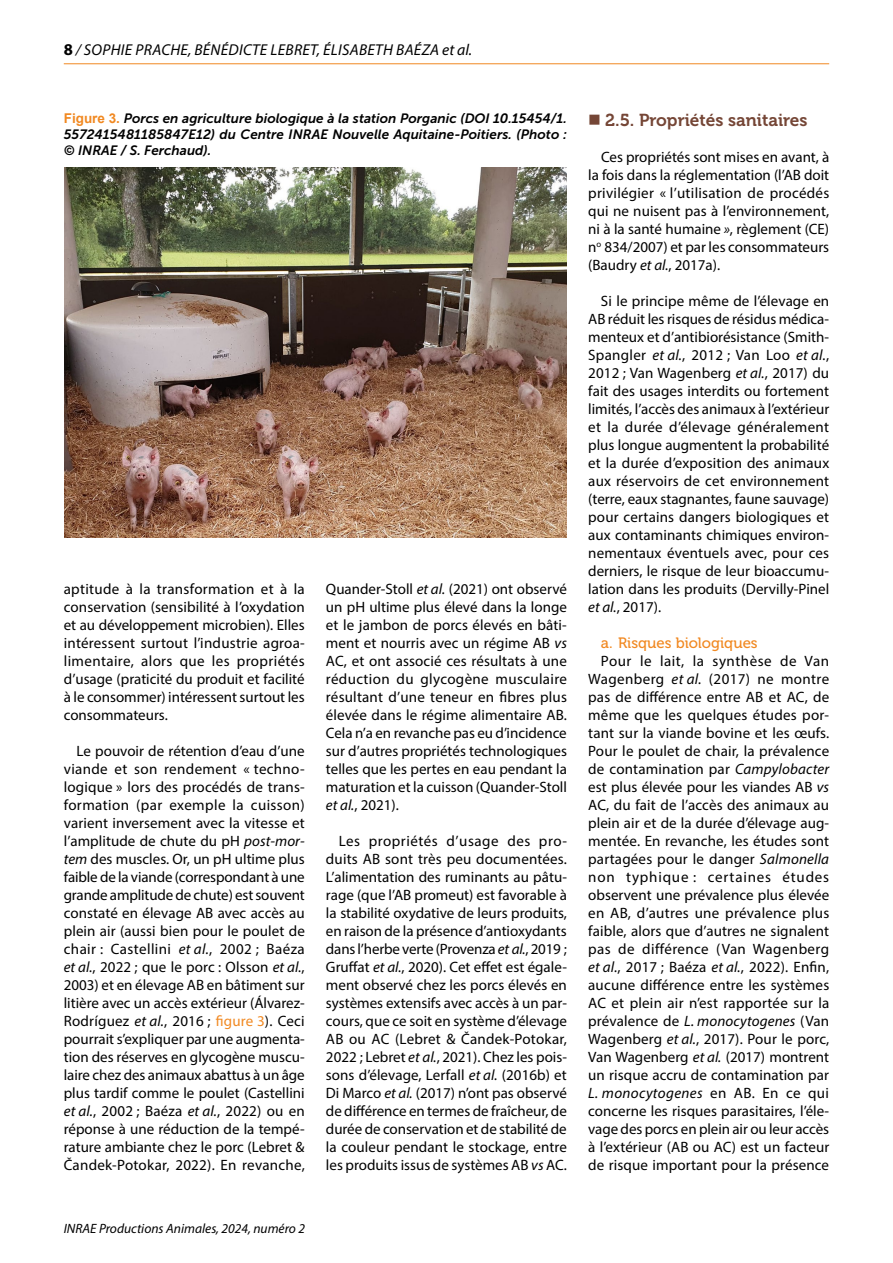
<style>
.page{position:relative;width:893px;height:1263px;background:#fff}
.page>*{position:absolute;margin:0;border:0;box-sizing:border-box;transform-origin:0 0}
.t1{font:17.25px "Museo 700";color:#754636}
.t2{font:italic 15.75px "Myriad Pro";letter-spacing:.015em;color:#000}
.t3{font:15px/18px "Myriad Pro";color:#000;text-align:justify}
.t4{font:15px "Museo 500";color:#f18922}
.t5{font:italic 13.5px/15.8px "Museo Sans 700";letter-spacing:.005em;color:#000;text-align:justify}
.t6{font:italic 13.5px "Myriad Pro";color:#000}
.s1{font-weight:700;font-style:normal;font-size:16.5px}
.s2{font-family:"Arial";font-weight:700;font-style:normal;color:#f18922}
.s3{font-style:italic}
.s4{color:#f18922}
</style>
<div class="page">
<hr style="left:64px;top:63px;width:765px;height:1px;background:#f18922">
<img style="left:64px;top:168px;width:502px;height:370px">
<p class="t2" style="left:64px;top:40px;width:37px"><span class="s1">8</span> / Sophie</p>
<p class="t2" style="left:135px;top:40px;width:10px">prache</p>
<p class="t2" style="left:188px;top:40px;width:24px">, Bénédicte</p>
<p class="t2" style="left:270px;top:40px;width:10px">lebret</p>
<p class="t2" style="left:317px;top:40px;width:23px">, Élisabeth</p>
<p class="t2" style="left:396px;top:40px;width:10px">baéza</p>
<p class="t2" style="left:442px;top:40px;width:31px">et al.</p>
<p class="t5" style="left:64px;top:111px;width:505px"><span class="s2">Figure 3.</span> Porcs en agriculture biologique à la station Porganic (DOI 10.15454/1.<br>5572415481185847E12) du Centre INRAE Nouvelle Aquitaine-Poitiers. (Photo : © INRAE / S. Ferchaud).</p>
<p class="t3" style="left:64px;top:580px;width:243px">aptitude à la transformation et à la conservation (sensibilité à l’oxydation et au développement microbien). Elles intéressent surtout l’industrie agroa&shy;limentaire, alors que les propriétés d’usage (praticité du produit et facilité à le consommer) intéressent surtout les consommateurs.</p>
<p class="t3" style="left:64px;top:742px;width:243px;text-indent:13px">Le pouvoir de rétention d’eau d’une viande et son rendement « techno&shy;logique » lors des procédés de trans&shy;formation (par exemple la cuisson) varient inversement avec la vitesse et l’amplitude de chute du pH <span class="s3">post-mor&shy;tem</span> des muscles. Or, un pH ultime plus faible de la viande (correspondant à une grande amplitude de chute) est souvent constaté en élevage AB avec accès au plein air (aussi bien pour le poulet de chair : Castellini <span class="s3">et al.</span>, 2002 ; Baéza <span class="s3">et al.</span>, 2022 ; que le porc : Olsson <span class="s3">et al.</span>, 2003) et en élevage AB en bâtiment sur litière avec un accès extérieur (Álvarez-Rodríguez <span class="s3">et al.</span>, 2016 ; <span class="s4">figure 3</span>). Ceci pourrait s’expliquer par une augmenta&shy;tion des réserves en glycogène muscu&shy;laire chez des animaux abattus à un âge plus tardif comme le poulet (Castellini <span class="s3">et al.</span>, 2002 ; Baéza <span class="s3">et al.</span>, 2022) ou en réponse à une réduction de la tempé&shy;rature ambiante chez le porc (Lebret &amp; Čandek-Potokar, 2022). En revanche,</p>
<p class="t6" style="left:64px;top:1220px;width:243px">INRAE Productions Animales, 2024, numéro 2</p>
<p class="t3" style="left:326px;top:580px;width:243px">Quander-Stoll <span class="s3">et al.</span> (2021) ont observé un pH ultime plus élevé dans la longe et le jambon de porcs élevés en bâti&shy;ment et nourris avec un régime AB <span class="s3">vs </span>AC, et ont associé ces résultats à une réduction du glycogène musculaire résultant d’une teneur en fibres plus élevée dans le régime alimentaire AB.<br>Cela n’a en revanche pas eu d’incidence sur d’autres propriétés technologiques telles que les pertes en eau pendant la maturation et la cuisson (Quander-Stoll <span class="s3">et al.</span>, 2021).</p>
<p class="t3" style="left:326px;top:832px;width:242px;text-indent:13px">Les propriétés d’usage des pro&shy;duits AB sont très peu documentées.<br>L’alimentation des ruminants au pâtu&shy;rage (que l’AB promeut) est favorable à la stabilité oxydative de leurs produits, en raison de la présence d’antioxydants dans l’herbe verte (Provenza <span class="s3">et al.</span>, 2019 ; Gruffat <span class="s3">et al.</span>, 2020). Cet effet est égale&shy;ment observé chez les porcs élevés en systèmes extensifs avec accès à un par&shy;cours, que ce soit en système d’élevage AB ou AC (Lebret &amp; Čandek-Potokar, 2022 ; Lebret <span class="s3">et al.</span>, 2021). Chez les pois&shy;sons d’élevage, Lerfall <span class="s3">et al.</span> (2016b) et Di Marco <span class="s3">et al.</span> (2017) n’ont pas observé de différence en termes de fraîcheur, de durée de conservation et de stabilité de la couleur pendant le stockage, entre les produits issus de systèmes AB <span class="s3">vs</span> AC.</p>
<p class="t1" style="left:605px;top:110px;width:204px">2.5. Propriétés sanitaires</p>
<p class="t3" style="left:588px;top:148px;width:243px;text-indent:13px">Ces propriétés sont mises en avant, à la fois dans la réglementation (l’AB doit privilégier « l’utilisation de procédés qui ne nuisent pas à l’environnement, ni à la santé humaine <span class="s3">»</span>, règlement (CE) n<sup>o</sup> 834/2007) et par les consommateurs (Baudry <span class="s3">et al.</span>, 2017a).</p>
<p class="t3" style="left:588px;top:292px;width:243px;text-indent:13px">Si le principe même de l’élevage en AB réduit les risques de résidus médica&shy;menteux et d’antibiorésistance (Smith-Spangler <span class="s3">et al.</span>, 2012 ; Van Loo <span class="s3">et al.</span>, 2012 ; Van Wagenberg <span class="s3">et al.</span>, 2017) du fait des usages interdits ou fortement limités, l’accès des animaux à l’extérieur et la durée d’élevage généralement plus longue augmentent la probabilité et la durée d’exposition des animaux aux réservoirs de cet environnement (terre, eaux stagnantes, faune sauvage) pour certains dangers biologiques et aux contaminants chimiques environ&shy;nementaux éventuels avec, pour ces derniers, le risque de leur bioaccumu&shy;lation dans les produits (Dervilly-Pinel <span class="s3">et al.</span>, 2017).</p>
<p class="t4" style="left:601px;top:635px;width:158px">a. Risques biologiques</p>
<p class="t3" style="left:588px;top:652px;width:243px;text-indent:13px">Pour le lait, la synthèse de Van Wagenberg <span class="s3">et al.</span> (2017) ne montre pas de différence entre AB et AC, de même que les quelques études por&shy;tant sur la viande bovine et les œufs.<br>Pour le poulet de chair, la prévalence de contamination par <span class="s3">Campylobacter </span>est plus élevée pour les viandes AB <span class="s3">vs </span>AC, du fait de l’accès des animaux au plein air et de la durée d’élevage aug&shy;mentée. En revanche, les études sont partagées pour le danger <span class="s3">Salmonella </span>non typhique : certaines études observent une prévalence plus élevée en AB, d’autres une prévalence plus faible, alors que d’autres ne signalent pas de différence (Van Wagenberg <span class="s3">et al.</span>, 2017 ; Baéza <span class="s3">et al.</span>, 2022). Enfin, aucune différence entre les systèmes AC et plein air n’est rapportée sur la prévalence de <span class="s3">L. monocytogenes</span> (Van Wagenberg <span class="s3">et al.</span>, 2017). Pour le porc, Van Wagenberg <span class="s3">et al.</span> (2017) montrent un risque accru de contamination par <span class="s3">L. monocytogenes</span> en AB. En ce qui concerne les risques parasitaires, l’éle&shy;vage des porcs en plein air ou leur accès à l’extérieur (AB ou AC) est un facteur de risque important pour la présence</p>
</div>
